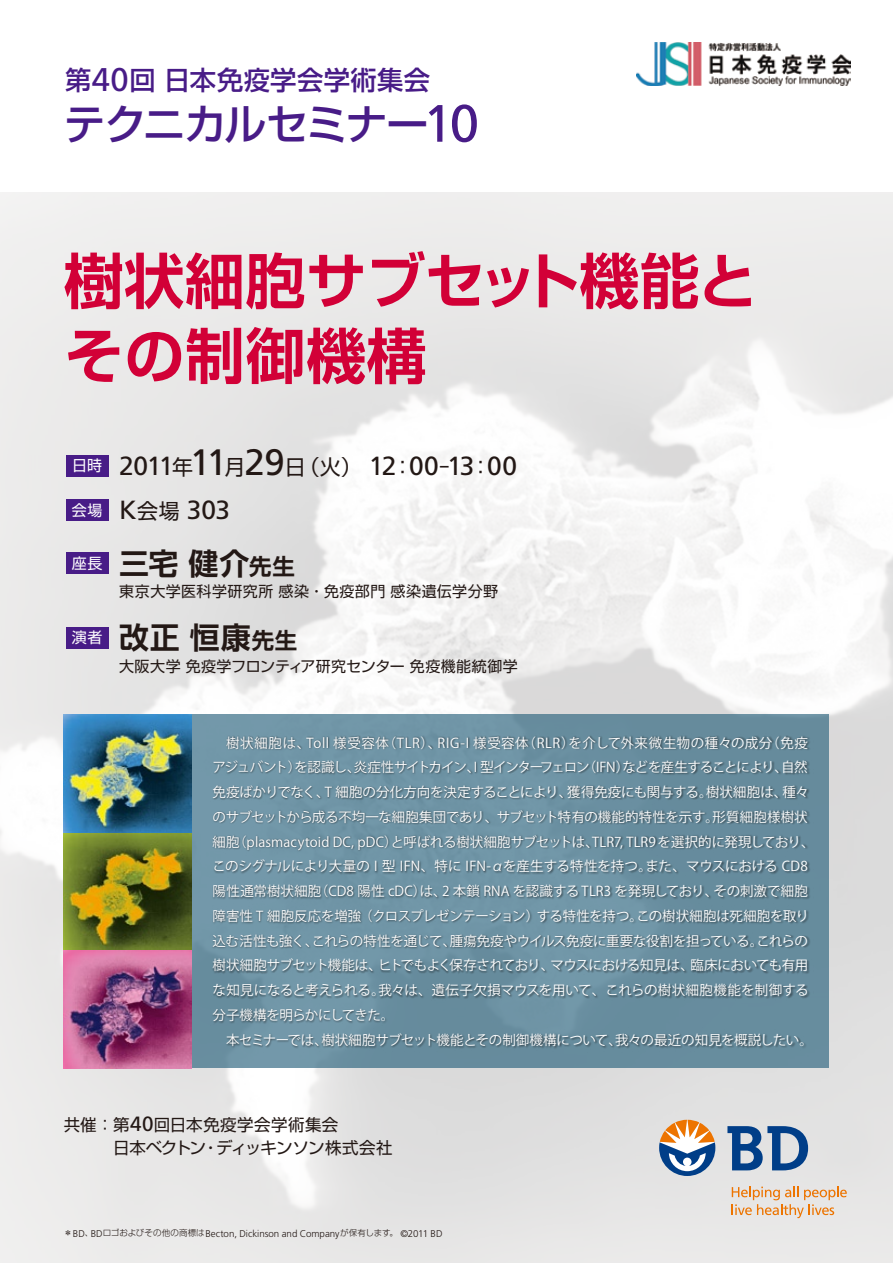
<style>
.page{position:relative;width:893px;height:1263px;background:#fff}
.page>*{position:absolute;margin:0;border:0;box-sizing:border-box;transform-origin:0 0}
.t1{font:700 60px/75px "Shin Go Pro De";letter-spacing:.01em;color:#d20037}
.t2{font:500 42px "Shin Go Pro";letter-spacing:-.035em;color:#481c87}
.t3{font:700 30px "Shin Go Pro De";letter-spacing:.03em;color:#231815}
.t4{font:26.25px/44.8px "Frutiger LT Std";letter-spacing:-.015em;color:#231815}
.t5{font:500 26.25px "Shin Go Pro";letter-spacing:.015em;color:#481c87}
.t6{font:16.5px/23.1px "Shin Go Pro";letter-spacing:-.005em;color:#231815}
.t7{font:15px "Shin Go Pro";letter-spacing:.025em;color:#231815}
.t8{font:15px "Shin Go Pro";letter-spacing:.035em;color:#fff}
.t9{font:13.5px/24.8px "Koz Go Pro";letter-spacing:-.015em;color:#fff}
.t10{font:300 9.75px "Frutiger";letter-spacing:-.005em;color:#231815}
.s1{font-family:"Frutiger LT Std";font-weight:400;font-size:32.85px}
.s2{font-family:"Frutiger LT Std";font-weight:400;font-size:52.5px}
.s3{font-family:"Shin Go Pro";font-size:21px}
.s4{font-size:36.75px}
.s5{font-size:22.5px}
.s6{font-family:"Frutiger LT Std";font-size:20.7px}
.s7{font-family:"Shin Go Pro";font-size:8.55px}
</style>
<div class="page">
<img style="left:0;top:192px;width:893px;height:1071px">
<div style="left:191px;top:714px;width:638px;height:354px;background:#678d9e"></div>
<img style="left:211px;top:734px;width:602px;height:345px">
<div style="left:66px;top:455px;width:42px;height:21px;background:#481c87"></div>
<div style="left:66px;top:500px;width:42px;height:21px;background:#481c87"></div>
<div style="left:66px;top:553px;width:42px;height:21px;background:#481c87"></div>
<div style="left:66px;top:627px;width:42px;height:21px;background:#481c87"></div>
<svg style="left:727px;top:1126px;width:81px;height:44px;background:#698ab2"></svg>
<svg style="left:659px;top:1120px;width:56px;height:56px"></svg>
<svg style="left:732px;top:1186px;width:115px;height:32px;background:#e7ceb6"></svg>
<img style="left:636px;top:43px;width:214px;height:42px">
<img style="left:64px;top:714px;width:127px;height:354px">
<h3 class="t5" style="left:65px;top:59px;width:366px">第<span class="s1">40</span>回 日本免疫学会学術集会</h3>
<h2 class="t2" style="left:64px;top:90px;width:417px">テクニカルセミナー<span class="s2">10</span></h2>
<h1 class="t1" style="left:64px;top:236px;width:695px">樹状細胞サブセット機能とその制御機構</h1>
<p class="t8" style="left:72px;top:453px;width:31px">日時</p>
<p class="t8" style="left:72px;top:498px;width:32px">会場</p>
<p class="t8" style="left:72px;top:551px;width:32px">座長</p>
<p class="t8" style="left:72px;top:625px;width:32px">演者</p>
<h3 class="t4" style="left:119px;top:443px;width:399px">2011<span class="s3">年</span><span class="s4">11</span><span class="s3">月</span><span class="s4">29</span><span class="s3">日（火）</span> 12<span class="s3">：</span>00<span class="s3">-</span>13<span class="s3">：</span>00<br>K<span class="s3">会場</span> 303</h3>
<h3 class="t3" style="left:119px;top:539px;width:177px">三宅 健介<span class="s5">先生</span></h3>
<p class="t7" style="left:119px;top:579px;width:381px">東京大学医科学研究所 感染・免疫部門 感染遺伝学分野</p>
<h3 class="t3" style="left:119px;top:613px;width:180px">改正 恒康<span class="s5">先生</span></h3>
<p class="t7" style="left:119px;top:654px;width:400px">大阪大学 免疫学フロンティア研究センター 免疫機能統御学</p>
<p class="t9" style="left:213px;top:731px;width:603px;text-indent:14px">樹状細胞は、Toll 様受容体（TLR）、RIG-I 様受容体（RLR）を介して外来微生物の種々の成分（免疫アジュバント）を認識し、炎症性サイトカイン、I 型インターフェロン（IFN）などを産生することにより、自然免疫ばかりでなく、T 細胞の分化方向を決定することにより、獲得免疫にも関与する。樹状細胞は、種々のサブセットから成る不均一な細胞集団であり、サブセット特有の機能的特性を示す。形質細胞様樹状細胞（plasmacytoid DC, pDC）と呼ばれる樹状細胞サブセットは、TLR7, TLR9 を選択的に発現しており、このシグナルにより大量の I 型 IFN、特に IFN-αを産生する特性を持つ。また、マウスにおける CD8陽性通常樹状細胞（CD8 陽性 cDC）は、2 本鎖 RNA を認識する TLR3 を発現しており、その刺激で細胞障害性 T 細胞反応を増強（クロスプレゼンテーション）する特性を持つ。この樹状細胞は死細胞を取り込む活性も強く、これらの特性を通じて、腫瘍免疫やウイルス免疫に重要な役割を担っている。これらの樹状細胞サブセット機能は、ヒトでもよく保存されており、マウスにおける知見は、臨床においても有用な知見になると考えられる。我々は、遺伝子欠損マウスを用いて、これらの樹状細胞機能を制御する分子機構を明らかにしてきた。<br>　本セミナーでは、樹状細胞サブセット機能とその制御機構について、我々の最近の知見を概説したい。</p>
<p class="t6" style="left:64px;top:1111px;width:330px">共催：第<span class="s6">40</span>回日本免疫学会学術集会<br>　　　日本ベクトン・ディッキンソン株式会社</p>
<p class="t10" style="left:64px;top:1228px;width:380px"><span class="s7">＊</span>BD<span class="s7">、</span>BD<span class="s7">ロゴおよびその他の商標は</span>Becton, Dickinson and Company<span class="s7">が保有します。</span> ©2011 BD</p>
</div>
